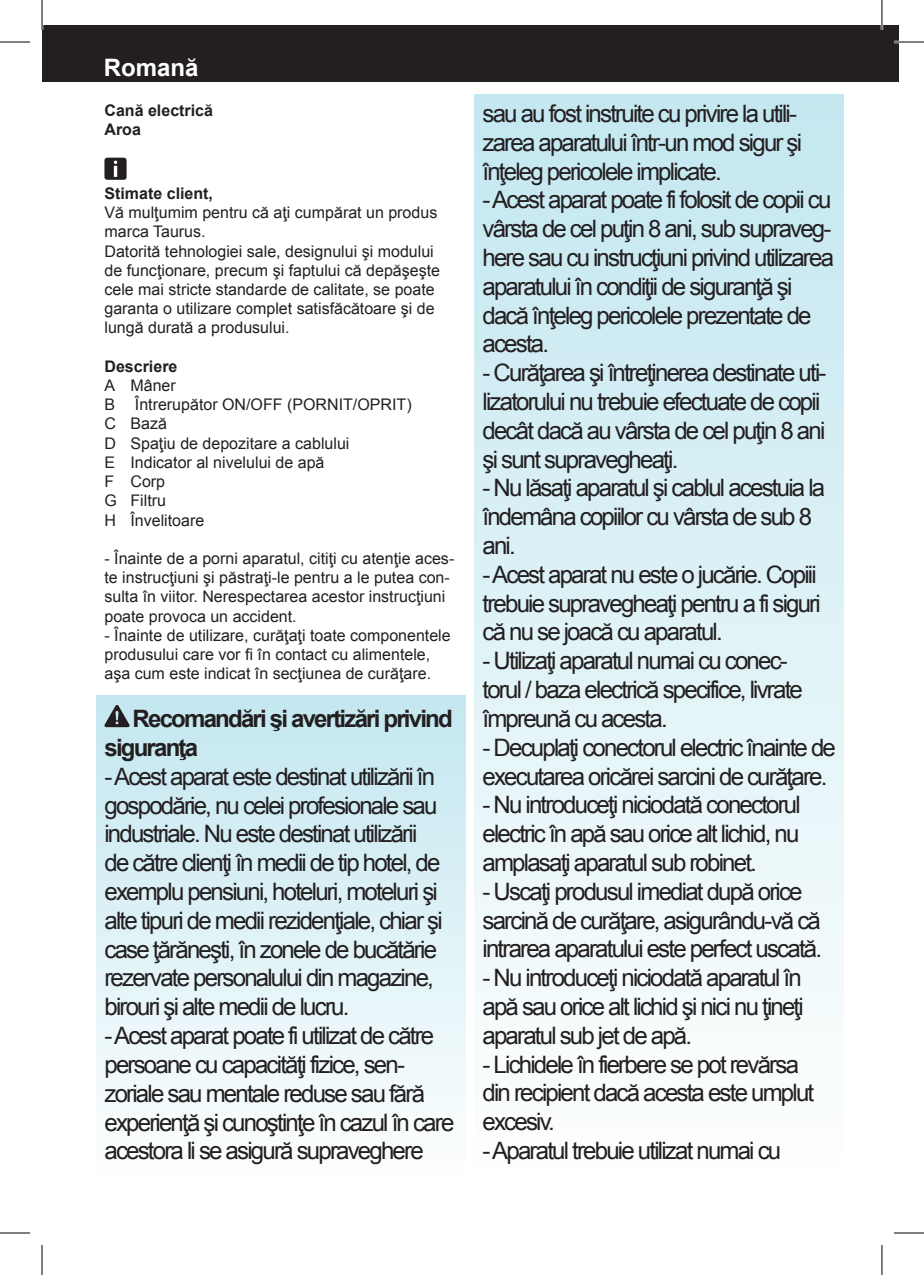
<style>
.page{position:relative;width:924px;height:1275px;background:#fff}
.page>*{position:absolute;margin:0;border:0;box-sizing:border-box;transform-origin:0 0}
.t1{font:24px/28.8px "Arial";letter-spacing:-.075em;color:#231f20}
.t2{font:700 24px/28.8px "Arial";letter-spacing:-.075em;color:#231f20}
.t3{font:700 24px "Arial";color:#fff}
.t4{font:16px/19.2px "Arial";color:#231f20}
.t5{font:700 16px/19.2px "Arial";color:#231f20}
</style>
<div class="page">
<div style="left:42px;top:25px;width:856px;height:57px;background:#231f20"></div>
<div style="left:97px;top:695px;width:368px;height:487px;background:linear-gradient(to bottom,#c2e7f0,#fefffe)"></div>
<div style="left:474px;top:94px;width:369px;height:1088px;background:linear-gradient(to bottom,#c2e7f0,#fefffe)"></div>
<div style="left:104px;top:158px;width:22px;height:22px;background:#231f20;border-radius:3px"></div>
<svg style="left:114px;top:161px;width:3px;height:16px"></svg>
<svg style="left:104px;top:705px;width:26px;height:22px"></svg>
<hr style="left:893px;top:41px;width:30px;height:2px;background:#fff">
<hr style="left:880px;top:0;width:2px;height:30px;background:#fff">
<hr style="left:0;top:42px;width:30px;height:1px;background:#000">
<hr style="left:893px;top:42px;width:30px;height:1px;background:#000">
<hr style="left:0;top:1232px;width:30px;height:1px;background:#000">
<hr style="left:893px;top:1232px;width:30px;height:1px;background:#000">
<hr style="left:42px;top:0;width:1px;height:30px;background:#000">
<hr style="left:42px;top:1245px;width:1px;height:30px;background:#000">
<hr style="left:881px;top:0;width:1px;height:30px;background:#000">
<hr style="left:881px;top:1245px;width:1px;height:30px;background:#000">
<p class="t3" style="left:104px;top:52px;width:96px">Romană</p>
<p class="t5" style="left:104px;top:101px;width:110px">Cană electrică<br>Aroa</p>
<p class="t5" style="left:104px;top:184px;width:110px">Stimate client,</p>
<p class="t4" style="left:104px;top:203px;width:337px">Vă mulţumim pentru că aţi cumpărat un produs marca Taurus.<br>Datorită tehnologiei sale, designului şi modului de funcţionare, precum şi faptului că depăşeşte cele mai stricte standarde de calitate, se poate garanta o utilizare complet satisfăcătoare şi de lungă durată a produsului.</p>
<p class="t5" style="left:104px;top:357px;width:74px">Descriere</p>
<p class="t4" style="left:104px;top:376px;width:308px">A Mâner<br>B Întrerupător ON/OFF (PORNIT/OPRIT)<br>C Bază<br>D Spaţiu de depozitare a cablului<br>E Indicator al nivelului de apă<br>F Corp<br>G Filtru<br>H Învelitoare</p>
<p class="t4" style="left:104px;top:549px;width:351px">- Înainte de a porni aparatul, citiţi cu atenţie aces&shy;te instrucţiuni şi păstraţi-le pentru a le putea con&shy;sulta în viitor. Nerespectarea acestor instrucţiuni poate provoca un accident.</p>
<p class="t4" style="left:104px;top:625px;width:347px">- Înainte de utilizare, curăţaţi toate componentele produsului care vor fi în contact cu alimentele, aşa cum este indicat în secţiunea de curăţare.</p>
<p class="t2" style="left:104px;top:705px;width:350px;text-indent:28px">Recomandări şi avertizări privind siguranţa</p>
<p class="t1" style="left:104px;top:762px;width:339px">- Acest aparat este destinat utilizării în gospodărie, nu celei profesionale sau industriale. Nu este destinat utilizării de către clienţi în medii de tip hotel, de exemplu pensiuni, hoteluri, moteluri şi alte tipuri de medii rezidenţiale, chiar şi case ţărăneşti, în zonele de bucătărie rezervate personalului din magazine, birouri şi alte medii de lucru.</p>
<p class="t1" style="left:104px;top:1021px;width:351px">- Acest aparat poate fi utilizat de către persoane cu capacităţi fizice, sen&shy;zoriale sau mentale reduse sau fără experienţă şi cunoştinţe în cazul în care acestora li se asigură supraveghere</p>
<p class="t1" style="left:482px;top:99px;width:321px">sau au fost instruite cu privire la utili&shy;zarea aparatului într-un mod sigur şi înţeleg pericolele implicate.</p>
<p class="t1" style="left:482px;top:186px;width:353px">- Acest aparat poate fi folosit de copii cu vârsta de cel puţin 8 ani, sub supraveg&shy;here sau cu instrucţiuni privind utilizarea aparatului în condiţii de siguranţă şi dacă înţeleg pericolele prezentate de acesta.</p>
<p class="t1" style="left:482px;top:358px;width:345px">- Curăţarea şi întreţinerea destinate uti&shy;lizatorului nu trebuie efectuate de copii decât dacă au vârsta de cel puţin 8 ani şi sunt supravegheaţi.</p>
<p class="t1" style="left:482px;top:474px;width:344px">- Nu lăsaţi aparatul şi cablul acestuia la îndemâna copiilor cu vârsta de sub 8 ani.</p>
<p class="t1" style="left:482px;top:560px;width:339px">- Acest aparat nu este o jucărie. Copiii trebuie supravegheaţi pentru a fi siguri că nu se joacă cu aparatul.</p>
<p class="t1" style="left:482px;top:646px;width:322px">- Utilizaţi aparatul numai cu conec&shy;torul / baza electrică specifice, livrate împreună cu acesta.</p>
<p class="t1" style="left:482px;top:733px;width:355px">- Decuplaţi conectorul electric înainte de executarea oricărei sarcini de curăţare.</p>
<p class="t1" style="left:482px;top:790px;width:320px;text-align:justify">- Nu introduceţi niciodată conectorul electric în apă sau orice alt lichid, nu amplasaţi aparatul sub robinet.</p>
<p class="t1" style="left:482px;top:877px;width:341px">- Uscaţi produsul imediat după orice sarcină de curăţare, asigurându-vă că intrarea aparatului este perfect uscată.</p>
<p class="t1" style="left:482px;top:963px;width:323px;text-align:justify">- Nu introduceţi niciodată aparatul în apă sau orice alt lichid şi nici nu ţineţi aparatul sub jet de apă.</p>
<p class="t1" style="left:482px;top:1050px;width:333px">- Lichidele în fierbere se pot revărsa din recipient dacă acesta este umplut excesiv.</p>
<p class="t1" style="left:482px;top:1136px;width:300px">- Aparatul trebuie utilizat numai cu</p>
</div>
